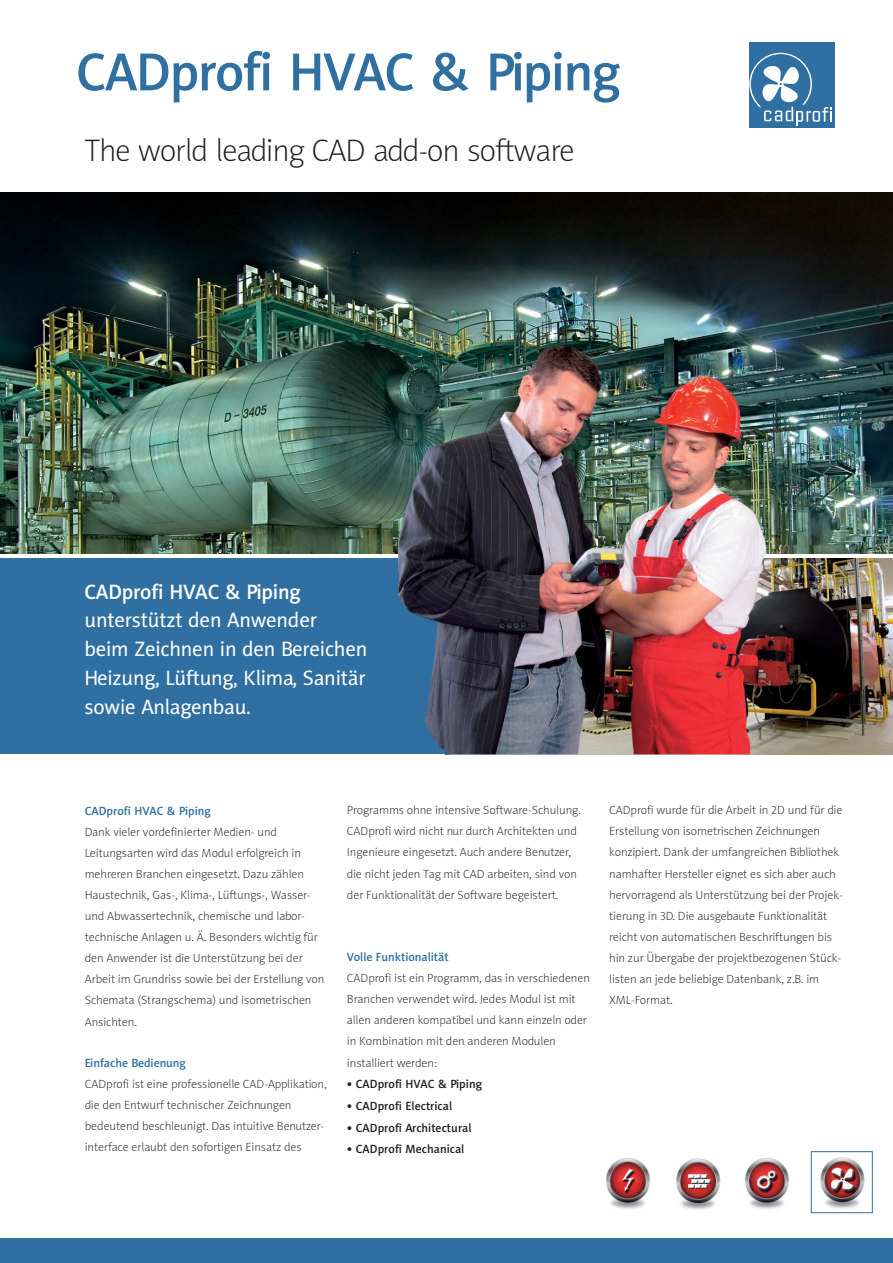
<style>
.page{position:relative;width:893px;height:1263px;background:#fff}
.page>*{position:absolute;margin:0;border:0;box-sizing:border-box;transform-origin:0 0}
.t1{font:54px "Naomi Sans EFNPS Medium";letter-spacing:-.03em;color:#306fa1}
.t2{font:31.5px "Naomi Sans EFNPS Thin";letter-spacing:-.035em;color:#231f20}
.t3{font:21px/28.8px "Naomi Sans EFNPS";letter-spacing:-.01em;color:#fff}
.t4{font:21px "Naomi Sans EFNPS Medium";letter-spacing:-.01em;color:#fff}
.t5{font:12px/21.1px "Naomi Sans EFNPS Thin";color:#231f20}
.t6{font:12px "Naomi Sans EFNPS Medium";color:#231f20}
.t7{font:12px "Naomi Sans EFNPS Medium";color:#306fa1}
</style>
<div class="page">
<div style="left:0;top:558px;width:573px;height:196px;background:#306fa1"></div>
<div style="left:0;top:1238px;width:892px;height:25px;background:#306fa1"></div>
<img style="left:606px;top:1157px;width:259px;height:53px">
<div style="left:810px;top:1151px;width:62px;height:62px;border:1px solid #306fa1"></div>
<img style="left:0;top:192px;width:892px;height:362px">
<img style="left:765px;top:558px;width:127px;height:196px">
<img style="left:398px;top:347px;width:367px;height:407px">
<div style="left:749px;top:43px;width:85px;height:85px;background:#306fa1"></div>
<svg style="left:749px;top:53px;width:82px;height:72px"></svg>
<h1 class="t1" style="left:76px;top:51px;width:545px">CADprofi HVAC &amp; Piping</h1>
<h2 class="t2" style="left:84px;top:138px;width:492px">The world leading CAD add-on software</h2>
<h3 class="t4" style="left:84px;top:584px;width:218px">CADprofi HVAC &amp; Piping</h3>
<h3 class="t3" style="left:84px;top:608px;width:284px">unterstützt den Anwender<br>beim Zeichnen in den Bereichen<br>Heizung, Lüftung, Klima, Sanitär sowie Anlagenbau.</h3>
<p class="t7" style="left:85px;top:806px;width:128px">CADprofi HVAC &amp; Piping</p>
<p class="t5" style="left:85px;top:822px;width:241px">Dank vieler vordefinierter Medien- und Leitungsarten wird das Modul erfolgreich in mehreren Branchen eingesetzt. Dazu zählen Haustechnik, Gas-, Klima-, Lüftungs-, Wasser&shy;und Abwassertechnik, chemische und labor&shy;technische Anlagen u. Ä. Besonders wichtig für den Anwender ist die Unterstützung bei der Arbeit im Grundriss sowie bei der Erstellung von Schemata (Strangschema) und isometrischen Ansichten.</p>
<p class="t7" style="left:85px;top:1058px;width:103px">Einfache Bedienung</p>
<p class="t5" style="left:85px;top:1074px;width:243px">CADprofi ist eine professionelle CAD-Applikation, die den Entwurf technischer Zeichnungen bedeutend beschleunigt. Das intuitive Benutzer&shy;interface erlaubt den sofortigen Einsatz des</p>
<p class="t5" style="left:347px;top:801px;width:235px">Programms ohne intensive Software-Schulung.<br>CADprofi wird nicht nur durch Architekten und Ingenieure eingesetzt. Auch andere Benutzer, die nicht jeden Tag mit CAD arbeiten, sind von der Funktionalität der Software begeistert.</p>
<p class="t7" style="left:347px;top:952px;width:103px">Volle Funktionalität</p>
<p class="t5" style="left:347px;top:969px;width:244px">CADprofi ist ein Programm, das in verschiedenen Branchen verwendet wird. Jedes Modul ist mit allen anderen kompatibel und kann einzeln oder in Kombination mit den anderen Modulen installiert werden:</p>
<p class="t6" style="left:347px;top:1079px;width:137px">• CADprofi HVAC &amp; Piping</p>
<p class="t6" style="left:347px;top:1101px;width:107px">• CADprofi Electrical</p>
<p class="t6" style="left:347px;top:1123px;width:126px">• CADprofi Architectural</p>
<p class="t6" style="left:347px;top:1145px;width:119px">• CADprofi Mechanical</p>
<p class="t5" style="left:609px;top:801px;width:235px">CADprofi wurde für die Arbeit in 2D und für die Erstellung von isometrischen Zeichnungen konzipiert. Dank der umfangreichen Bibliothek namhafter Hersteller eignet es sich aber auch hervorragend als Unterstützung bei der Projek&shy;tierung in 3D. Die ausgebaute Funktionalität reicht von automatischen Beschriftungen bis hin zur Übergabe der projektbezogenen Stück&shy;listen an jede beliebige Datenbank, z.B. im XML-Format.</p>
</div>
